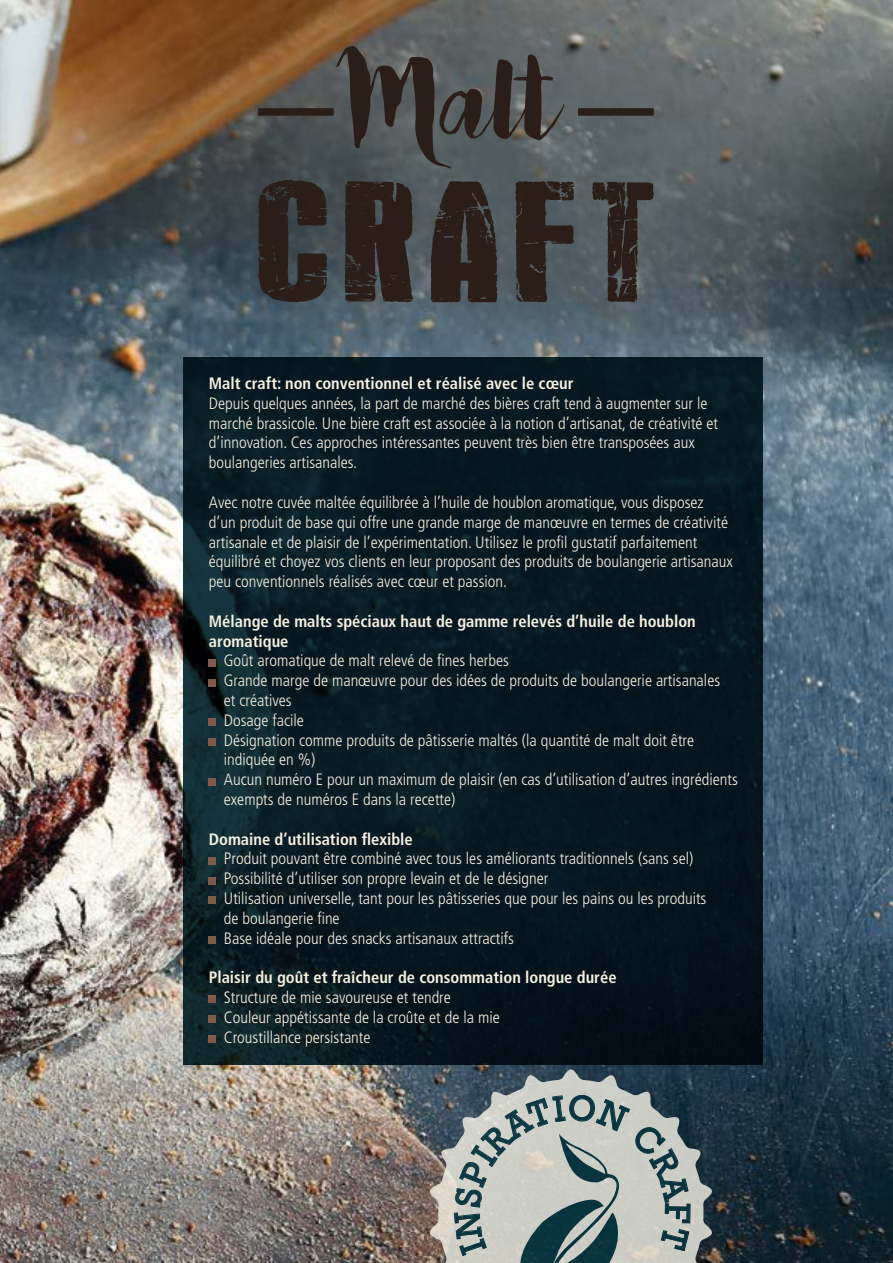
<style>
.page{position:relative;width:893px;height:1263px;background:#fff}
.page>*{position:absolute;margin:0;border:0;box-sizing:border-box;transform-origin:0 0}
.t1{font:139.2px "Bakery";color:#2b1e19}
.t2{font:138.3px "Rock's Death";letter-spacing:.1em;color:#2b1e19}
.t3{font:300 condensed 16.5px/19.8px "Frutiger";color:#f5f0df}
.t4{font:700 condensed 16.5px/19.8px "Frutiger";color:#f5f0df}
</style>
<div class="page">
<img style="left:0;top:0;width:893px;height:1263px">
<svg style="left:183px;top:357px;width:579px;height:708px;background:#081922"></svg>
<svg style="left:430px;top:1069px;width:282px;height:194px;background:#667076"></svg>
<div style="left:209px;top:659px;width:7px;height:7px;background:#805a4b"></div>
<div style="left:209px;top:679px;width:7px;height:7px;background:#805a4b"></div>
<div style="left:209px;top:719px;width:7px;height:7px;background:#805a4b"></div>
<div style="left:209px;top:738px;width:7px;height:7px;background:#805a4b"></div>
<div style="left:209px;top:778px;width:7px;height:7px;background:#805a4b"></div>
<div style="left:209px;top:857px;width:7px;height:7px;background:#805a4b"></div>
<div style="left:209px;top:877px;width:7px;height:7px;background:#805a4b"></div>
<div style="left:209px;top:897px;width:7px;height:7px;background:#805a4b"></div>
<div style="left:209px;top:936px;width:7px;height:7px;background:#805a4b"></div>
<div style="left:209px;top:996px;width:7px;height:7px;background:#805a4b"></div>
<div style="left:209px;top:1016px;width:7px;height:7px;background:#805a4b"></div>
<div style="left:209px;top:1035px;width:7px;height:7px;background:#805a4b"></div>
<div style="left:578px;top:108px;width:76px;height:8px;background:#2b1e19"></div>
<div style="left:258px;top:108px;width:76px;height:8px;background:#2b1e19"></div>
<svg style="left:454px;top:1094px;width:236px;height:169px;background:#aeb5b0"></svg>
<h1 class="t1" style="left:349px;top:9px;width:209px">Malt</h1>
<h2 class="t2" style="left:256px;top:178px;width:401px">CRAFT</h2>
<p class="t4" style="left:209px;top:373px;width:366px">Malt craft: non conventionnel et réalisé avec le cœur</p>
<p class="t3" style="left:209px;top:393px;width:511px">Depuis quelques années, la part de marché des bières craft tend à augmenter sur le marché brassicole. Une bière craft est associée à la notion d’artisanat, de créativité et d’innovation. Ces approches intéressantes peuvent très bien être transposées aux boulangeries artisanales.</p>
<p class="t3" style="left:209px;top:492px;width:526px">Avec notre cuvée maltée équilibrée à l’huile de houblon aromatique, vous disposez d’un produit de base qui offre une grande marge de manœuvre en termes de créativité artisanale et de plaisir de l’expérimentation. Utilisez le profil gustatif parfaitement équilibré et choyez vos clients en leur proposant des produits de boulangerie artisanaux peu conventionnels réalisés avec cœur et passion.</p>
<p class="t4" style="left:209px;top:611px;width:488px">Mélange de malts spéciaux haut de gamme relevés d’huile de houblon aromatique</p>
<p class="t3" style="left:224px;top:651px;width:515px">Goût aromatique de malt relevé de fines herbes<br>Grande marge de manœuvre pour des idées de produits de boulangerie artisanales<br>et créatives<br>Dosage facile<br>Désignation comme produits de pâtisserie maltés (la quantité de malt doit être indiquée en %)<br>Aucun numéro E pour un maximum de plaisir (en cas d’utilisation d’autres ingrédients exempts de numéros E dans la recette)</p>
<p class="t4" style="left:209px;top:829px;width:205px">Domaine d’utilisation flexible</p>
<p class="t3" style="left:224px;top:849px;width:484px">Produit pouvant être combiné avec tous les améliorants traditionnels (sans sel)<br>Possibilité d’utiliser son propre levain et de le désigner<br>Utilisation universelle, tant pour les pâtisseries que pour les pains ou les produits de boulangerie fine<br>Base idéale pour des snacks artisanaux attractifs</p>
<p class="t4" style="left:209px;top:967px;width:409px">Plaisir du goût et fraîcheur de consommation longue durée</p>
<p class="t3" style="left:224px;top:987px;width:277px">Structure de mie savoureuse et tendre<br>Couleur appétissante de la croûte et de la mie<br>Croustillance persistante</p>
</div>
